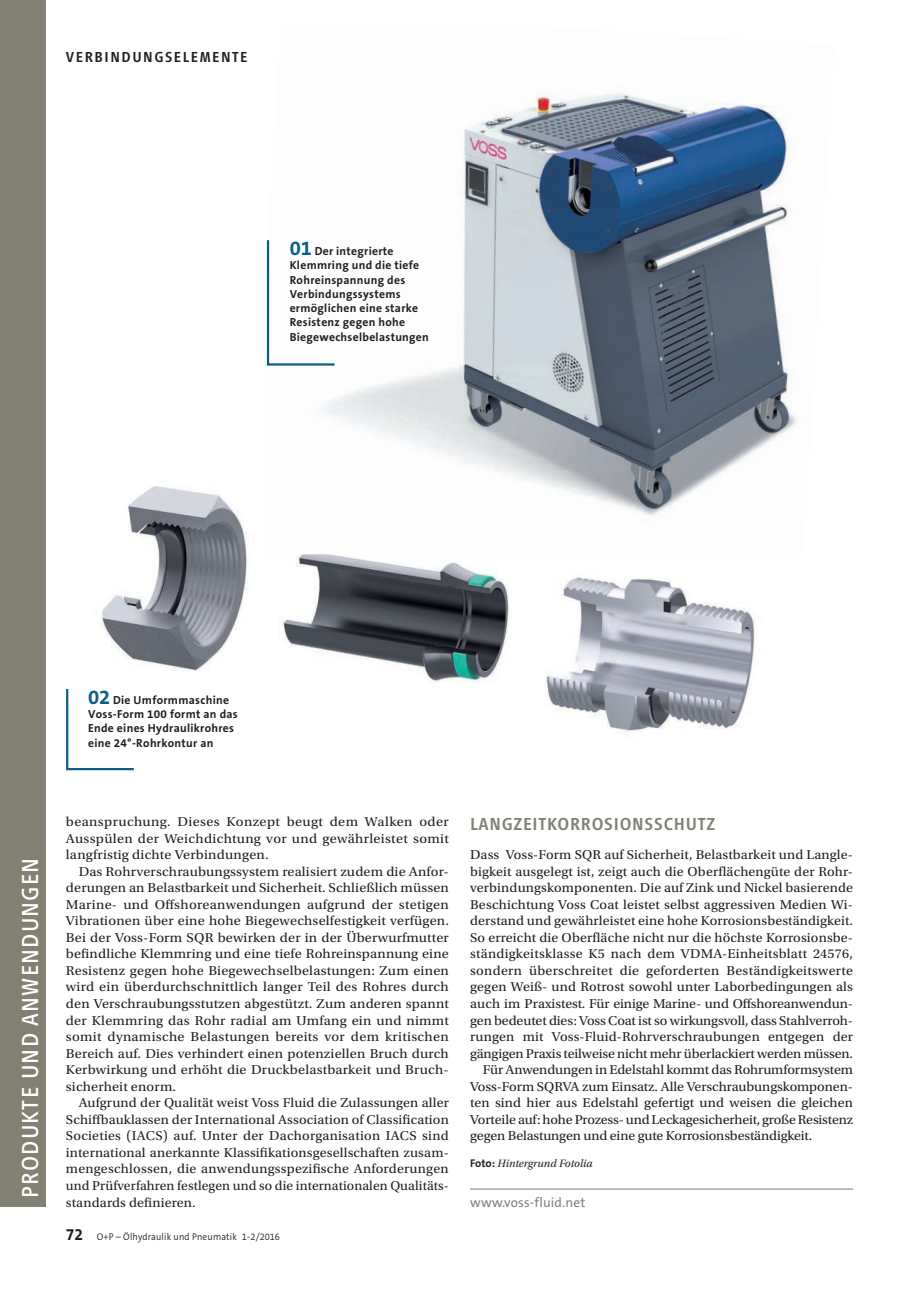
<style>
.page{position:relative;width:919px;height:1289px;background:#fff}
.page>*{position:absolute;margin:0;border:0;box-sizing:border-box;transform-origin:0 0}
.Rubrik_Leitsystem{font:24px "Vialog LT";letter-spacing:.05em;color:#fff}
.Zwischentitel_oben{font:500 18px "Vialog LT";letter-spacing:.04em;color:#828173}
.t1{font:700 16.5px "The Sans B7";color:#231f20;scale:.95 1}
.Rubrizierungsebene{font:500 15px "Vialog LT";letter-spacing:.1em;color:#231f20}
.Grundschrift_9_pt{font:13.5px/16.5px "Utopia Std";letter-spacing:-.005em;color:#231f20;text-align:justify;scale:1.04 1}
.Grundschrift_9_pt_Ei{font:13.5px/16.5px "Utopia Std";letter-spacing:.01em;color:#231f20;scale:1.06 1}
.Grundschrift_9_pt_Ei-2{font:13.5px/16.5px "Utopia Std";letter-spacing:.01em;color:#231f20;text-align:justify;scale:1.04 1}
.Grundschrift_9_pt-2{font:13.5px/16.5px "Utopia Std";letter-spacing:-.005em;color:#231f20;text-align:justify;scale:1.06 1}
.Firmenhinweis{font:13.5px "The Sans B5 Plain";letter-spacing:.01em;color:#808285}
.Bildunterschrift{font:700 11.7px/14.2px "The Sans B7";letter-spacing:.025em;color:#231f20}
.Quelle_Bild_Literatu{font:italic 11.25px "Utopia Std";color:#231f20}
.t2{font:300 9.75px "The Sans B4";letter-spacing:.02em;color:#231f20;scale:.95 1}
.s1{font-size:20.25px;color:#0c5c8c}
.s2{font-family:"The Sans B7";font-weight:700;font-style:normal}
</style>
<div class="page">
<div style="left:0;top:0;width:46px;height:1206px;background:#828173"></div>
<img style="left:100px;top:486px;width:655px;height:248px">
<hr style="left:470px;top:1188px;width:383px;height:1px;background:#828173">
<img style="left:264px;top:93px;width:533px;height:461px">
<svg style="left:266px;top:238px;width:71px;height:129px"></svg>
<svg style="left:66px;top:686px;width:70px;height:85px"></svg>
<p class="Rubrizierungsebene" style="left:66px;top:48px;width:183px">VERBINDUNGSELEMENTE</p>
<p class="Bildunterschrift" style="left:289px;top:244px;width:141px"><span class="s1">01</span> Der integrierte<br>Klemmring und die tiefe<br>Rohreinspannung des<br>Verbindungssystems ermöglichen eine starke<br>Resistenz gegen hohe<br>Biegewechselbelastungen</p>
<p class="Bildunterschrift" style="left:88px;top:693px;width:151px"><span class="s1">02</span> Die Umformmaschine<br>Voss-Form 100 formt an das<br>Ende eines Hydraulikrohres eine 24°-Rohrkontur an</p>
<p class="Rubrik_Leitsystem" style="left:17px;top:1197px;width:342px;rotate:-90deg">PRODUKTE UND ANWENDUNGEN</p>
<p class="Grundschrift_9_pt-2" style="left:66px;top:813px;width:363px">beanspruchung. Dieses Konzept beugt dem Walken oder Ausspülen der Weichdichtung vor und gewährleistet somit langfristig dichte Verbindungen.</p>
<p class="Grundschrift_9_pt_Ei" style="left:66px;top:863px;width:363px;text-indent:13px">Das Rohrverschraubungssystem realisiert zudem die Anfor&shy;derungen an Belastbarkeit und Sicherheit. Schließlich müssen Marine- und Offshoreanwendungen aufgrund der stetigen Vibrationen über eine hohe Biegewechselfestigkeit verfügen.<br>Bei der Voss-Form SQR bewirken der in der Überwurfmutter befindliche Klemmring und eine tiefe Rohreinspannung eine Resistenz gegen hohe Biegewechselbelastungen: Zum einen wird ein überdurchschnittlich langer Teil des Rohres durch den Verschraubungsstutzen abgestützt. Zum anderen spannt der Klemmring das Rohr radial am Umfang ein und nimmt somit dynamische Belastungen bereits vor dem kritischen Bereich auf. Dies verhindert einen potenziellen Bruch durch Kerbwirkung und erhöht die Druckbelastbarkeit und Bruch&shy;sicherheit enorm.</p>
<p class="Grundschrift_9_pt_Ei-2" style="left:66px;top:1094px;width:370px;text-indent:13px">Aufgrund der Qualität weist Voss Fluid die Zulassungen aller Schiffbauklassen der International Association of Classification Societies (IACS) auf. Unter der Dachorganisation IACS sind international anerkannte Klassifikationsgesellschaften zusam&shy;mengeschlossen, die anwendungsspezifische Anforderungen und Prüfverfahren festlegen und so die internationalen Qualitäts&shy;standards definieren.</p>
<p class="t1" style="left:66px;top:1225px;width:20px">72</p>
<p class="t2" style="left:97px;top:1231px;width:194px">O+P – Ölhydraulik und Pneumatik 1-2/2016</p>
<p class="Zwischentitel_oben" style="left:470px;top:813px;width:247px">LANGZEITKORROSIONSSCHUTZ</p>
<p class="Grundschrift_9_pt" style="left:470px;top:846px;width:370px">Dass Voss-Form SQR auf Sicherheit, Belastbarkeit und Langle&shy;bigkeit ausgelegt ist, zeigt auch die Oberflächengüte der Rohr&shy;verbindungskomponenten. Die auf Zink und Nickel basierende Beschichtung Voss Coat leistet selbst aggressiven Medien Wi&shy;derstand und gewährleistet eine hohe Korrosionsbeständigkeit.<br>So erreicht die Oberfläche nicht nur die höchste Korrosionsbe&shy;ständigkeitsklasse K5 nach dem VDMA-Einheitsblatt 24576, sondern überschreitet die geforderten Beständigkeitswerte gegen Weiß- und Rotrost sowohl unter Laborbedingungen als auch im Praxistest. Für einige Marine- und Offshoreanwendun&shy;gen bedeutet dies: Voss Coat ist so wirkungsvoll, dass Stahlverroh&shy;rungen mit Voss-Fluid-Rohrverschraubungen entgegen der gängigen Praxis teilweise nicht mehr überlackiert werden müssen.</p>
<p class="Grundschrift_9_pt_Ei-2" style="left:470px;top:1061px;width:370px;text-indent:13px">Für Anwendungen in Edelstahl kommt das Rohrumformsystem Voss-Form SQRVA zum Einsatz. Alle Verschraubungskomponen&shy;ten sind hier aus Edelstahl gefertigt und weisen die gleichen Vorteile auf: hohe Prozess- und Leckagesicherheit, große Resistenz gegen Belastungen und eine gute Korrosionsbeständigkeit.</p>
<p class="Quelle_Bild_Literatu" style="left:470px;top:1156px;width:124px"><span class="s2">Foto:</span> Hintergrund Fotolia</p>
<p class="Firmenhinweis" style="left:470px;top:1194px;width:117px">www.voss-fluid.net</p>
</div>
